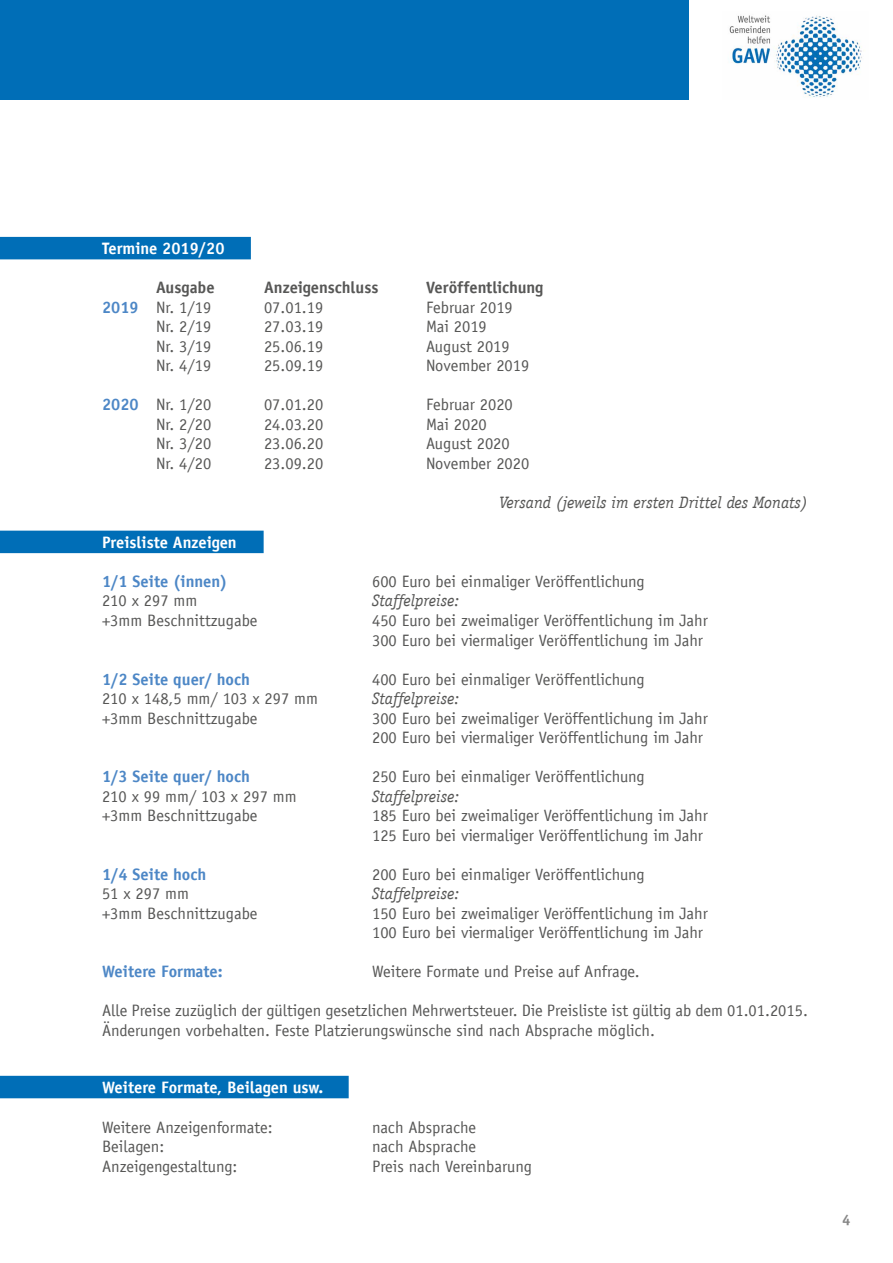
<style>
.page{position:relative;width:893px;height:1263px;background:#fff}
.page>*{position:absolute;margin:0;border:0;box-sizing:border-box;transform-origin:0 0}
.t1{font:16.5px/19.5px "Officina Sans LT";color:#575756}
.t2{font:italic 16.5px "Officina Serif LT";color:#575756}
.t3{font:700 16.5px "Officina Sans LT";color:#4d87c6}
.t4{font:700 16.5px "Officina Sans LT";color:#fff}
.t5{font:700 16.5px "Officina Sans LT";color:#575756}
.t6{font:700 15px "Officina Sans LT";color:#878787}
.s1{font-weight:700;color:#4d87c6}
</style>
<div class="page">
<div style="left:0;top:0;width:689px;height:100px;background:#006eb7"></div>
<img style="left:729px;top:15px;width:133px;height:83px">
<div style="left:0;top:237px;width:251px;height:22px;background:#006eb7"></div>
<div style="left:0;top:531px;width:264px;height:22px;background:#006eb7"></div>
<div style="left:0;top:1076px;width:349px;height:22px;background:#006eb7"></div>
<p class="t4" style="left:102px;top:238px;width:124px">Termine 2019/20</p>
<p class="t5" style="left:156px;top:277px;width:60px">Ausgabe</p>
<p class="t5" style="left:264px;top:277px;width:116px">Anzeigenschluss</p>
<p class="t5" style="left:426px;top:277px;width:119px">Veröffentlichung</p>
<p class="t1" style="left:102px;top:297px;width:111px"><span class="s1">2019</span> Nr. 1/19</p>
<p class="t1" style="left:264px;top:297px;width:61px">07.01.19</p>
<p class="t1" style="left:426px;top:297px;width:88px">Februar 2019</p>
<p class="t1" style="left:156px;top:317px;width:57px">Nr. 2/19</p>
<p class="t1" style="left:264px;top:317px;width:61px">27.03.19</p>
<p class="t1" style="left:426px;top:317px;width:62px">Mai 2019</p>
<p class="t1" style="left:156px;top:336px;width:57px">Nr. 3/19</p>
<p class="t1" style="left:264px;top:336px;width:61px">25.06.19</p>
<p class="t1" style="left:426px;top:336px;width:85px">August 2019</p>
<p class="t1" style="left:156px;top:356px;width:57px">Nr. 4/19</p>
<p class="t1" style="left:264px;top:356px;width:61px">25.09.19</p>
<p class="t1" style="left:426px;top:356px;width:105px">November 2019</p>
<p class="t1" style="left:102px;top:395px;width:111px"><span class="s1">2020</span> Nr. 1/20</p>
<p class="t1" style="left:264px;top:395px;width:61px">07.01.20</p>
<p class="t1" style="left:426px;top:395px;width:88px">Februar 2020</p>
<p class="t1" style="left:156px;top:414px;width:57px">Nr. 2/20</p>
<p class="t1" style="left:264px;top:414px;width:61px">24.03.20</p>
<p class="t1" style="left:426px;top:414px;width:62px">Mai 2020</p>
<p class="t1" style="left:156px;top:434px;width:57px">Nr. 3/20</p>
<p class="t1" style="left:264px;top:434px;width:61px">23.06.20</p>
<p class="t1" style="left:426px;top:434px;width:85px">August 2020</p>
<p class="t1" style="left:156px;top:453px;width:57px">Nr. 4/20</p>
<p class="t1" style="left:264px;top:453px;width:61px">23.09.20</p>
<p class="t1" style="left:426px;top:453px;width:105px">November 2020</p>
<p class="t2" style="left:499px;top:493px;width:310px">Versand (jeweils im ersten Drittel des Monats)</p>
<p class="t4" style="left:102px;top:532px;width:136px">Preisliste Anzeigen</p>
<p class="t3" style="left:102px;top:571px;width:127px">1/1 Seite (innen)</p>
<p class="t1" style="left:372px;top:572px;width:274px">600 Euro bei einmaliger Veröffentlichung</p>
<p class="t1" style="left:102px;top:591px;width:97px">210 x 297 mm</p>
<p class="t2" style="left:372px;top:591px;width:89px">Staffelpreise:</p>
<p class="t1" style="left:102px;top:611px;width:157px">+3mm Beschnittzugabe</p>
<p class="t1" style="left:372px;top:611px;width:337px">450 Euro bei zweimaliger Veröffentlichung im Jahr<br>300 Euro bei viermaliger Veröffentlichung im Jahr</p>
<p class="t3" style="left:102px;top:669px;width:149px">1/2 Seite quer/ hoch</p>
<p class="t1" style="left:372px;top:669px;width:274px">400 Euro bei einmaliger Veröffentlichung</p>
<p class="t1" style="left:102px;top:689px;width:217px">210 x 148,5 mm/ 103 x 297 mm</p>
<p class="t2" style="left:372px;top:689px;width:89px">Staffelpreise:</p>
<p class="t1" style="left:102px;top:708px;width:157px">+3mm Beschnittzugabe</p>
<p class="t1" style="left:372px;top:708px;width:337px">300 Euro bei zweimaliger Veröffentlichung im Jahr<br>200 Euro bei viermaliger Veröffentlichung im Jahr</p>
<p class="t3" style="left:102px;top:766px;width:149px">1/3 Seite quer/ hoch</p>
<p class="t1" style="left:372px;top:767px;width:274px">250 Euro bei einmaliger Veröffentlichung</p>
<p class="t1" style="left:102px;top:786px;width:196px">210 x 99 mm/ 103 x 297 mm</p>
<p class="t2" style="left:372px;top:786px;width:89px">Staffelpreise:</p>
<p class="t1" style="left:102px;top:806px;width:157px">+3mm Beschnittzugabe</p>
<p class="t1" style="left:372px;top:806px;width:337px">185 Euro bei zweimaliger Veröffentlichung im Jahr<br>125 Euro bei viermaliger Veröffentlichung im Jahr</p>
<p class="t3" style="left:102px;top:864px;width:106px">1/4 Seite hoch</p>
<p class="t1" style="left:372px;top:864px;width:274px">200 Euro bei einmaliger Veröffentlichung</p>
<p class="t1" style="left:102px;top:884px;width:89px">51 x 297 mm</p>
<p class="t2" style="left:372px;top:884px;width:89px">Staffelpreise:</p>
<p class="t1" style="left:102px;top:903px;width:157px">+3mm Beschnittzugabe</p>
<p class="t1" style="left:372px;top:903px;width:337px">150 Euro bei zweimaliger Veröffentlichung im Jahr<br>100 Euro bei viermaliger Veröffentlichung im Jahr</p>
<p class="t3" style="left:102px;top:961px;width:122px">Weitere Formate:</p>
<p class="t1" style="left:372px;top:962px;width:269px">Weitere Formate und Preise auf Anfrage.</p>
<p class="t1" style="left:102px;top:1001px;width:707px">Alle Preise zuzüglich der gültigen gesetzlichen Mehrwertsteuer. Die Preisliste ist gültig ab dem 01.01.2015.<br>Änderungen vorbehalten. Feste Platzierungswünsche sind nach Absprache möglich.</p>
<p class="t4" style="left:102px;top:1077px;width:223px">Weitere Formate, Beilagen usw.</p>
<p class="t1" style="left:102px;top:1117px;width:172px">Weitere Anzeigenformate:</p>
<p class="t1" style="left:372px;top:1117px;width:105px">nach Absprache</p>
<p class="t1" style="left:102px;top:1137px;width:64px">Beilagen:</p>
<p class="t1" style="left:372px;top:1137px;width:105px">nach Absprache</p>
<p class="t1" style="left:102px;top:1157px;width:137px">Anzeigengestaltung:</p>
<p class="t1" style="left:372px;top:1157px;width:161px">Preis nach Vereinbarung</p>
<p class="t6" style="left:842px;top:1210px;width:10px">4</p>
</div>
